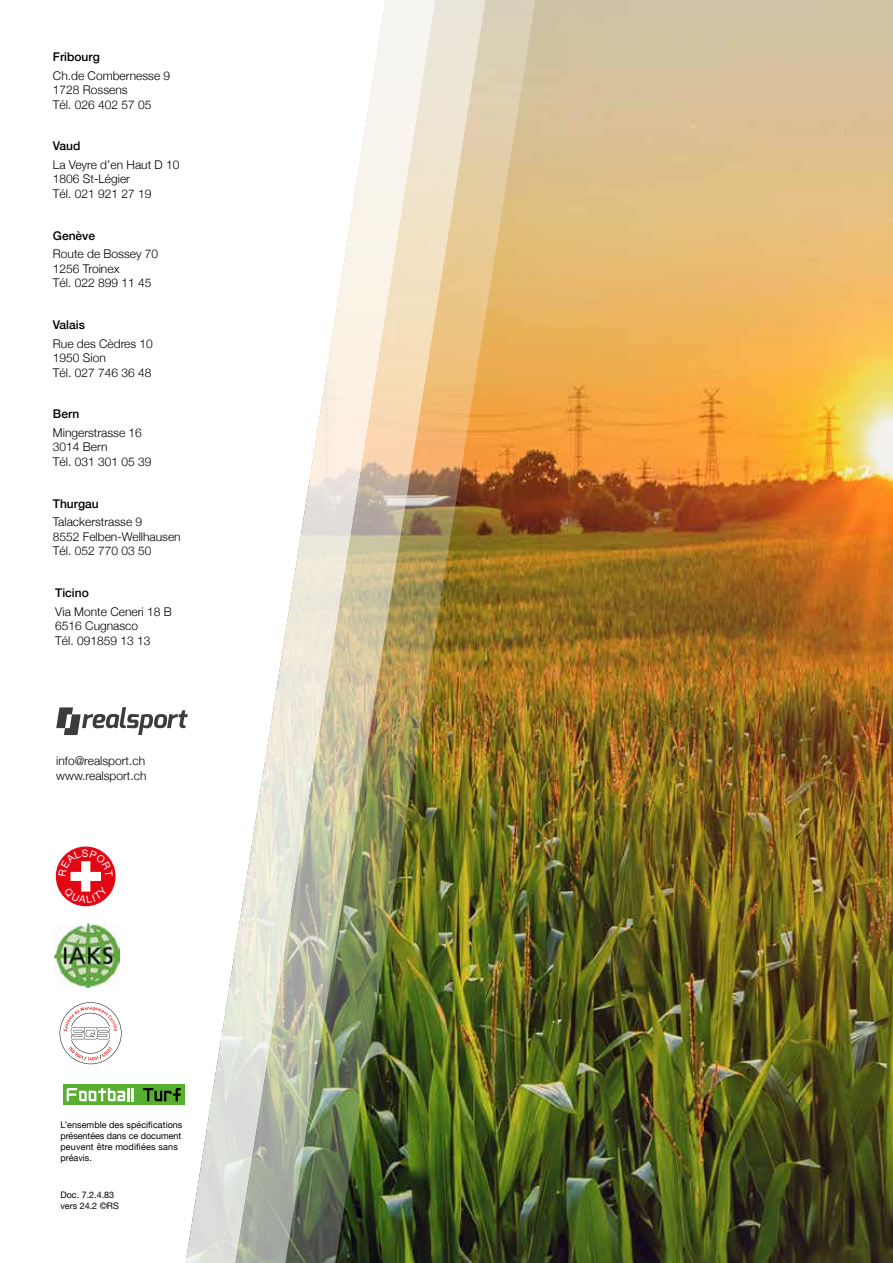
<style>
.page{position:relative;width:893px;height:1263px;background:#fff}
.page>*{position:absolute;margin:0;border:0;box-sizing:border-box;transform-origin:0 0}
.t1{font:300 12px/14.4px "Helvetica Neue";color:#000}
.t2{font:500 12px "Helvetica 65";color:#000}
.t3{font:500 12px "Helvetica Neue";color:#000}
.t4{font:9px/10.8px "Helvetica Neue";letter-spacing:.005em;color:#000}
</style>
<div class="page">
<img style="left:537px;top:0;width:356px;height:1263px">
<img style="left:487px;top:0;width:50px;height:1263px">
<img style="left:437px;top:0;width:50px;height:1263px">
<img style="left:184px;top:0;width:253px;height:1263px">
<img style="left:55px;top:923px;width:64px;height:64px">
<div style="left:63px;top:1085px;width:121px;height:20px;background:#58b031"></div>
<svg style="left:67px;top:1088px;width:66px;height:13px"></svg>
<svg style="left:143px;top:1088px;width:38px;height:13px"></svg>
<svg style="left:60px;top:1002px;width:62px;height:62px"></svg>
<svg style="left:56px;top:707px;width:132px;height:28px"></svg>
<div style="left:56px;top:846px;width:60px;height:60px;border:1px solid #e30613;border-radius:50%"></div>
<svg style="left:58px;top:849px;width:55px;height:54px"></svg>
<p class="t2" style="left:53px;top:50px;width:48px">Fribourg</p>
<p class="t1" style="left:53px;top:67px;width:119px">Ch.de Combernesse 9<br>1728 Rossens<br>Tél. 026 402 57 05</p>
<p class="t2" style="left:53px;top:139px;width:29px">Vaud</p>
<p class="t1" style="left:53px;top:157px;width:128px">La Veyre d’en Haut D 10<br>1806 St-Légier<br>Tél. 021 921 27 19</p>
<p class="t2" style="left:53px;top:228px;width:44px">Genève</p>
<p class="t1" style="left:53px;top:246px;width:107px">Route de Bossey 70<br>1256 Troinex<br>Tél. 022 899 11 45</p>
<p class="t2" style="left:53px;top:318px;width:34px">Valais</p>
<p class="t1" style="left:53px;top:335px;width:102px">Rue des Cèdres 10<br>1950 Sion<br>Tél. 027 746 36 48</p>
<p class="t2" style="left:53px;top:407px;width:28px">Bern</p>
<p class="t1" style="left:53px;top:425px;width:100px">Mingerstrasse 16<br>3014 Bern<br>Tél. 031 301 05 39</p>
<p class="t2" style="left:53px;top:496px;width:47px">Thurgau</p>
<p class="t1" style="left:53px;top:514px;width:129px">Talackerstrasse 9<br>8552 Felben-Wellhausen<br>Tél. 052 770 03 50</p>
<p class="t3" style="left:55px;top:586px;width:35px">Ticino</p>
<p class="t1" style="left:55px;top:603px;width:118px">Via Monte Ceneri 18 B<br>6516 Cugnasco<br>Tél. 091859 13 13</p>
<p class="t1" style="left:56px;top:753px;width:92px">info@realsport.ch www.realsport.ch</p>
<p class="t4" style="left:60px;top:1120px;width:124px">L’ensemble des spécifications présentées dans ce document peuvent être modifiées sans préavis.</p>
<p class="t4" style="left:60px;top:1190px;width:60px">Doc. 7.2.4.83 vers 24.2 ©RS</p>
</div>
